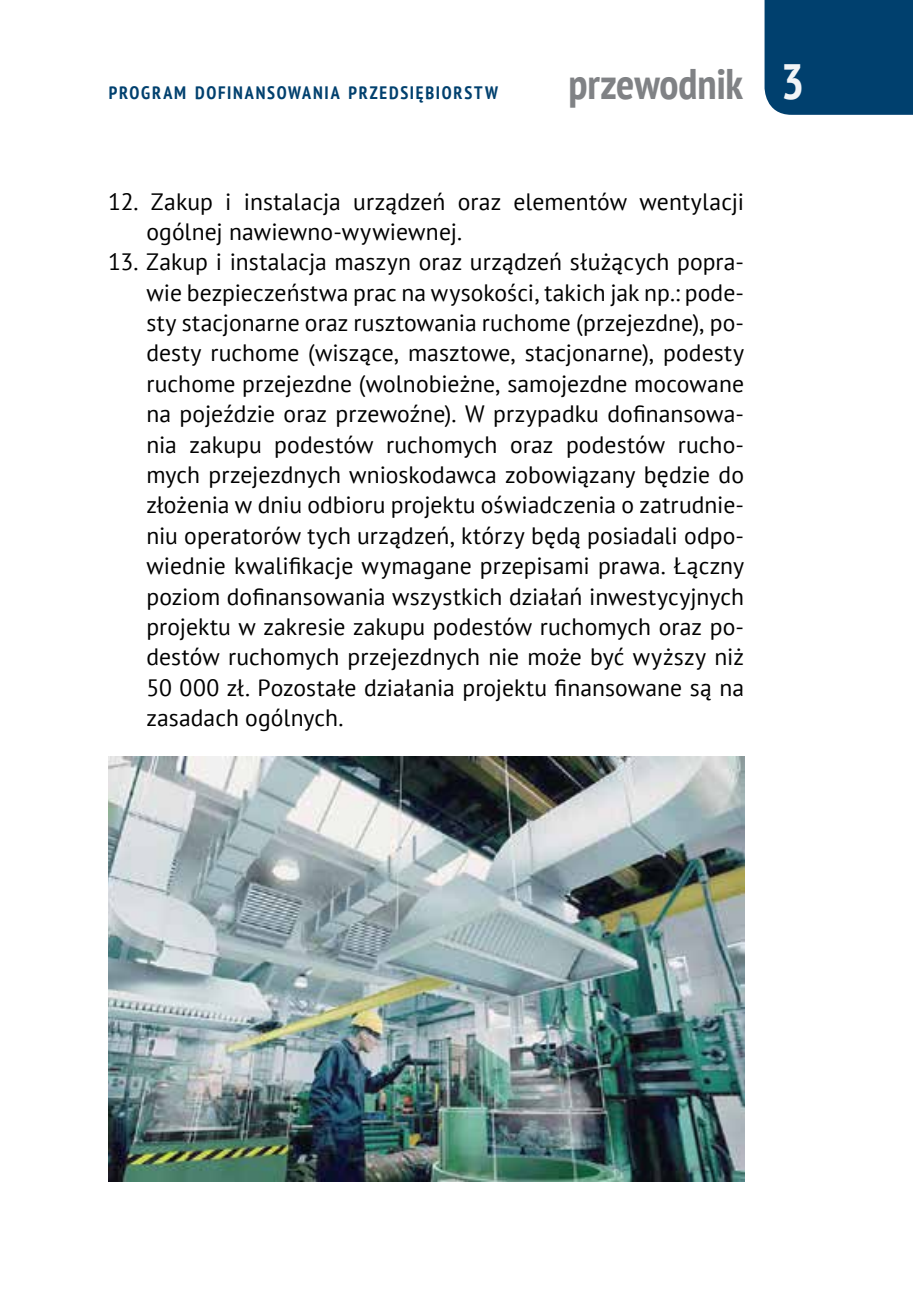
<style>
.page{position:relative;width:913px;height:1295px;background:#fff}
.page>*{position:absolute;margin:0;border:0;box-sizing:border-box;transform-origin:0 0}
.t1{font:700 condensed 42.75px "PT Sans";letter-spacing:-.005em;color:#808285}
.t2{font:23.62px/30.4px "PT Sans";color:#000}
.t3{font:700 condensed 18px "PT Sans";letter-spacing:.095em;color:#00406e}
.s1{font-size:49.5px;color:#fff}
</style>
<div class="page">
<div style="left:764px;top:0;width:148px;height:115px;background:#00406e"></div>
<img style="left:108px;top:756px;width:635px;height:425px">
<p class="t3" style="left:109px;top:81px;width:390px">PROGRAM DOFINANSOWANIA PRZEDSIĘBIORSTW</p>
<h1 class="t1" style="left:568px;top:56px;width:237px">przewodnik <span class="s1">3</span></h1>
<p class="t2" style="left:146px;top:185px;width:599px;text-indent:-38px">12. Zakup i instalacja urządzeń oraz elementów wentylacji ogólnej nawiewno-wywiewnej.</p>
<p class="t2" style="left:146px;top:246px;width:599px;text-align:justify;text-indent:-38px">13. Zakup i instalacja maszyn oraz urządzeń służących popra&shy;wie bezpieczeństwa prac na wysokości, takich jak np.: pode&shy;sty stacjonarne oraz rusztowania ruchome (przejezdne), po&shy;desty ruchome (wiszące, masztowe, stacjonarne), podesty ruchome przejezdne (wolnobieżne, samojezdne mocowane na pojeździe oraz przewoźne). W przypadku dofinansowa&shy;nia zakupu podestów ruchomych oraz podestów rucho&shy;mych przejezdnych wnioskodawca zobowiązany będzie do złożenia w dniu odbioru projektu oświadczenia o zatrudnie&shy;niu operatorów tych urządzeń, którzy będą posiadali odpo&shy;wiednie kwalifikacje wymagane przepisami prawa. Łączny poziom dofinansowania wszystkich działań inwestycyjnych projektu w zakresie zakupu podestów ruchomych oraz po&shy;destów ruchomych przejezdnych nie może być wyższy niż 50 000 zł. Pozostałe działania projektu finansowane są na zasadach ogólnych.</p>
</div>
